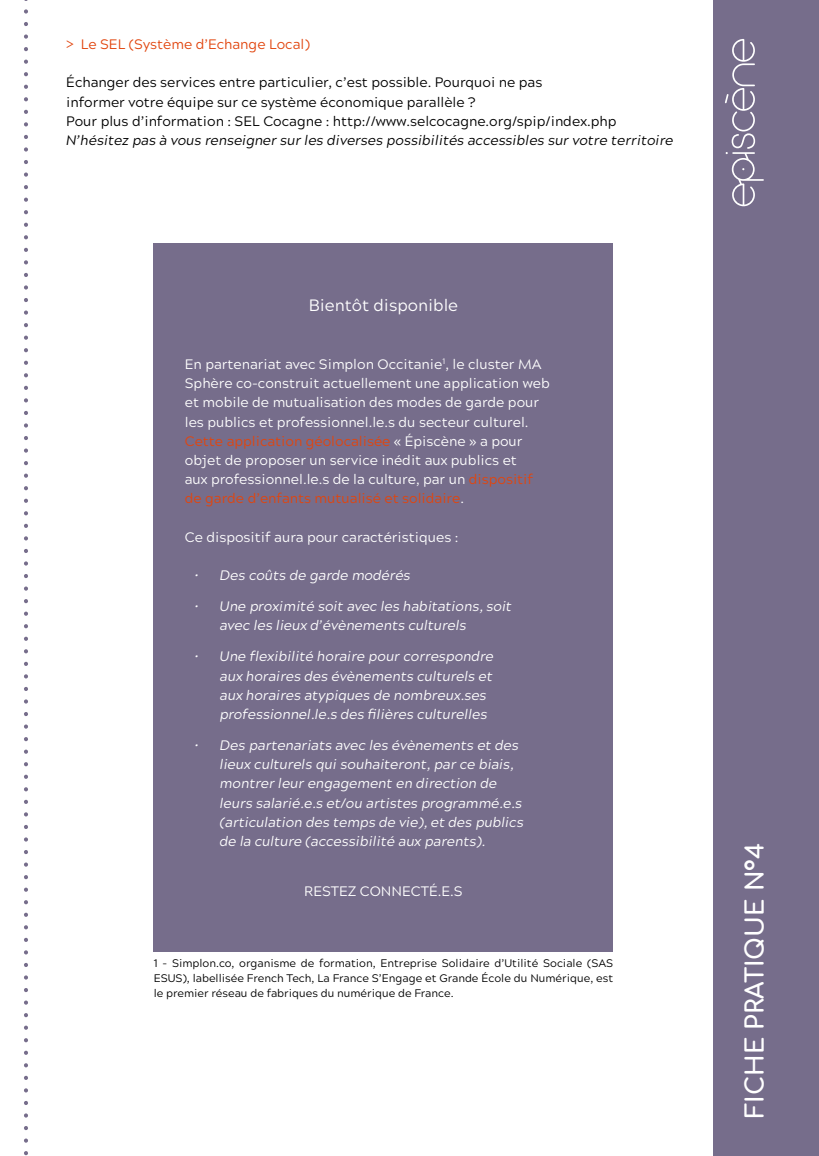
<style>
.page{position:relative;width:819px;height:1156px;background:#fff}
.page>*{position:absolute;margin:0;border:0;box-sizing:border-box;transform-origin:0 0}
.t1{font:700 24.68px "Comfortaa";color:#fff}
.t2{font:16.45px "Acherus Grotesque";color:#fff}
.t3{font:italic 13.65px/19.2px "Acherus Grotesque";color:#fff}
.t4{font:13.65px/19.2px "Acherus Grotesque";color:#fff}
.t5{font:13.65px/19.2px "Acherus Grotesque";color:#000}
.t6{font:italic 13.65px "Acherus Grotesque";color:#000}
.t7{font:13.65px "Acherus Grotesque";color:#e1450e}
.t8{font:11.03px/15px "Acherus Grotesque";color:#000}
.s1{color:#e1450e}
</style>
<div class="page">
<div style="left:713px;top:0;width:106px;height:1156px;background:#766d8b"></div>
<svg style="left:24px;top:0;width:4px;height:1156px"></svg>
<svg style="left:725px;top:39px;width:38px;height:167px"></svg>
<div style="left:154px;top:243px;width:459px;height:709px;background:#766d8b"></div>
<p class="t7" style="left:66px;top:33px;width:245px">&gt; Le SE L (Système d’Echange Local)</p>
<p class="t5" style="left:66px;top:72px;width:551px">Échanger des services entre particulier, c’est possible. Pourquoi ne pas<br>informer votre équipe sur ce système économique parallèle ?<br>Pour plus d’information : SE L Cocagne : http://www.selcocagne.org/spip/index.php</p>
<p class="t6" style="left:66px;top:129px;width:608px">N’hésitez pas à vous renseigner sur les diverses possibilités accessibles sur votre territoire</p>
<p class="t2" style="left:309px;top:292px;width:151px">Bientôt disponible</p>
<p class="t4" style="left:185px;top:354px;width:366px">En partenariat avec Simplon Occitanie<sup>1</sup>, le cluster MA Sphère co-construit actuellement une application web et mobile de mutualisation des modes de garde pour les publics et professionnel.le.s du secteur culturel.<br><span class="s1">Cette application géolocalisée</span> « Épiscène » a pour objet de proposer un service inédit aux publics et<br>aux professionnel.le.s de la culture, par un <span class="s1">dispositif de garde d’enfants mutualisé et solidaire</span>.</p>
<p class="t4" style="left:185px;top:527px;width:275px">Ce dispositif aura pour caractéristiques :</p>
<p class="t3" style="left:195px;top:565px;width:217px">• Des coûts de garde modérés</p>
<p class="t3" style="left:220px;top:596px;width:293px;text-indent:-25px">• Une proximité soit avec les habitations, soit avec les lieux d’évènements culturels</p>
<p class="t3" style="left:220px;top:646px;width:275px;text-indent:-25px">• Une flexibilité horaire pour correspondre aux horaires des évènements culturels et aux horaires atypiques de nombreux.ses professionnel.le.s des filières culturelles</p>
<p class="t3" style="left:220px;top:735px;width:305px;text-indent:-25px">• Des partenariats avec les évènements et des lieux culturels qui souhaiteront, par ce biais, montrer leur engagement en direction de leurs salarié.e.s et/ou artistes programmé.e.s (articulation des temps de vie), et des publics de la culture (accessibilité aux parents).</p>
<p class="t4" style="left:304px;top:881px;width:10px">RESTE</p>
<p class="t4" style="left:348px;top:881px;width:23px">Z CONNECTÉ</p>
<p class="t4" style="left:438px;top:881px;width:25px">.E.S</p>
<p class="t8" style="left:154px;top:955px;width:446px">1 - Simplon.co, organisme de formation, Entreprise Solidaire d’Utilité Sociale (SAS<br>ESUS</p>
<p class="t8" style="left:154px;top:970px;width:461px;text-indent:29px">), labellisée French Tech, La France S’E ngage et Grande École du N umérique, est le premier réseau de fabriques du numérique de France.</p>
<h1 class="t1" style="left:732px;top:1118px;width:276px;rotate:-90deg">FICHE PRATIQUE N°4</h1>
</div>
